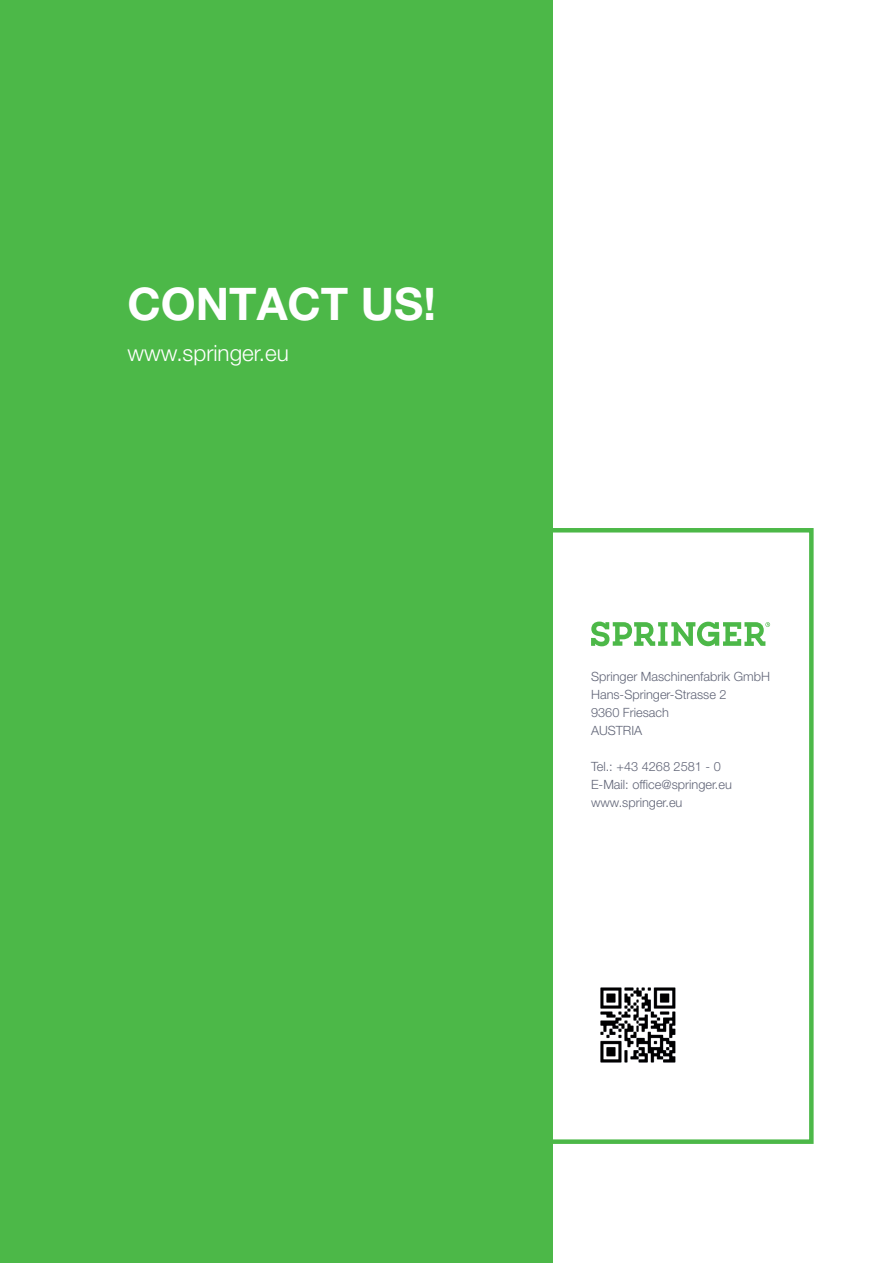
<style>
.page{position:relative;width:893px;height:1263px;background:#fff}
.page>*{position:absolute;margin:0;border:0;box-sizing:border-box;transform-origin:0 0}
.t1{font:700 45px "Helvetica Neue LT Pro";color:#fff}
.t2{font:300 22.5px "Helvetica Neue LT Pro";color:#fff}
.t3{font:300 12.75px/18px "Helvetica Neue LT Pro";color:#616577}
</style>
<div class="page">
<div style="left:533px;top:528px;width:281px;height:616px;border:4px solid #4cb848"></div>
<div style="left:0;top:0;width:553px;height:1263px;background:#4cb848"></div>
<svg style="left:591px;top:621px;width:179px;height:25px"></svg>
<img style="left:600px;top:987px;width:76px;height:76px">
<h1 class="t1" style="left:128px;top:276px;width:310px">CONTACT US!</h1>
<h2 class="t2" style="left:128px;top:339px;width:163px">www.springer.eu</h2>
<p class="t3" style="left:591px;top:667px;width:181px">Springer Maschinenfabrik GmbH<br>Hans-Springer-Strasse 2<br>9360 Friesach<br>AUSTRIA</p>
<p class="t3" style="left:591px;top:757px;width:142px">Tel.: +43 4268 2581 - 0<br>E-Mail: office@springer.eu www.springer.eu</p>
</div>
